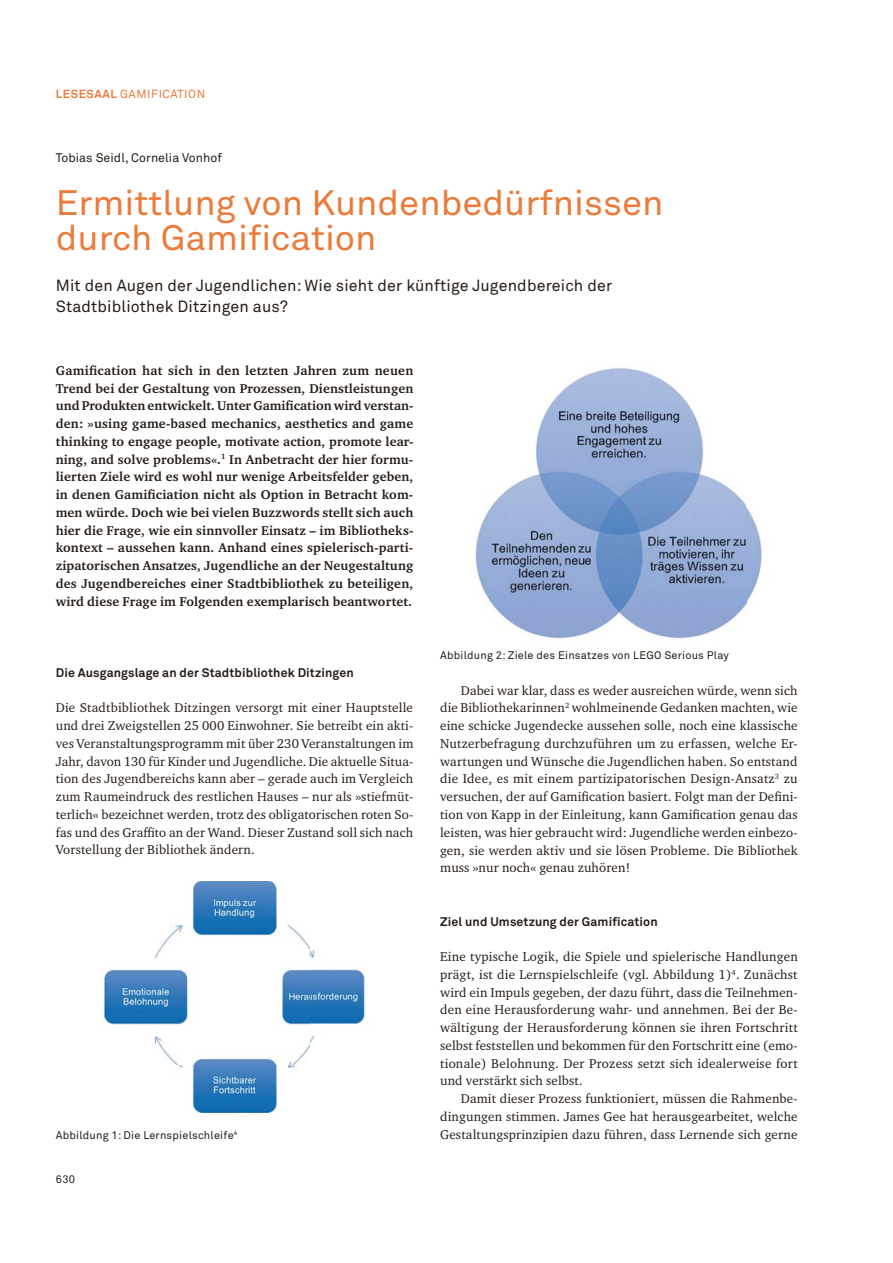
<style>
.page{position:relative;width:893px;height:1263px;background:#fff}
.page>*{position:absolute;margin:0;border:0;box-sizing:border-box;transform-origin:0 0}
.t1{font:34.95px/35.5px "Akkurat Pro";color:#eb7b3b;scale:1.04 1}
.t2{font:16.05px/20.4px "Akkurat Pro";letter-spacing:.01em;color:#251d16}
.t3{font:13.05px/17.7px "Charter ITC Pro";letter-spacing:.01em;color:#251d16;text-align:justify}
.t4{font:700 13.05px/17.7px "Charter ITC Pro";letter-spacing:.01em;color:#251d16;text-align:justify}
.t5{font:700 12.45px "Akkurat Pro";letter-spacing:.01em;color:#251d16}
.t6{font:12.45px "Akkurat Pro";letter-spacing:.005em;color:#251d16}
.t7{font:11.7px "Akkurat Pro";letter-spacing:.05em;color:#eb7b3b}
.t8{font:10.95px "Akkurat Pro";letter-spacing:.02em;color:#251d16}
.t9{font:6.3px "Akkurat Pro";color:#251d16}
.s1{font-weight:700}
</style>
<div class="page">
<img style="left:103px;top:881px;width:265px;height:231px">
<img style="left:475px;top:368px;width:287px;height:271px">
<p class="t7" style="left:56px;top:89px;width:151px"><span class="s1">LESESAAL</span> GAMIFICATION</p>
<p class="t6" style="left:56px;top:153px;width:168px">Tobias Seidl, Cornelia Vonhof</p>
<h1 class="t1" style="left:56px;top:189px;width:586px">Ermittlung von Kundenbedürfnissen durch Gamification</h1>
<p class="t2" style="left:56px;top:277px;width:558px">Mit den Augen der Jugendlichen: Wie sieht der künftige Jugendbereich der<br>Stadtbibliothek Ditzingen aus?</p>
<p class="t4" style="left:56px;top:362px;width:359px">Gamification hat sich in den letzten Jahren zum neuen Trend bei der Gestaltung von Prozessen, Dienstleistungen und Produkten entwickelt. Unter Gamification wird verstan&shy;den: »using game-based mechanics, aesthetics and game thinking to engage people, motivate action, promote lear&shy;ning, and solve problems«.<sup>1</sup> In Anbetracht der hier formu&shy;lierten Ziele wird es wohl nur wenige Arbeitsfelder geben, in denen Gamificiation nicht als Option in Betracht kom&shy;men würde. Doch wie bei vielen Buzzwords stellt sich auch hier die Frage, wie ein sinnvoller Einsatz – im Bibliotheks&shy;kontext – aussehen kann. Anhand eines spielerisch-parti&shy;zipatorischen Ansatzes, Jugendliche an der Neugestaltung des Jugendbereiches einer Stadtbibliothek zu beteiligen, wird diese Frage im Folgenden exemplarisch beantwortet.</p>
<p class="t5" style="left:56px;top:668px;width:299px">Die Ausgangslage an der Stadtbibliothek Ditzingen</p>
<p class="t3" style="left:56px;top:700px;width:359px">Die Stadtbibliothek Ditzingen versorgt mit einer Hauptstelle und drei Zweigstellen 25 000 Einwohner. Sie betreibt ein akti&shy;ves Veranstaltungsprogramm mit über 230 Veranstaltungen im Jahr, davon 130 für Kinder und Jugendliche. Die aktuelle Situa&shy;tion des Jugendbereichs kann aber – gerade auch im Vergleich zum Raumeindruck des restlichen Hauses – nur als »stiefmüt&shy;terlich« bezeichnet werden, trotz des obligatorischen roten So&shy;fas und des Graffito an der Wand. Dieser Zustand soll sich nach Vorstellung der Bibliothek ändern.</p>
<p class="t8" style="left:440px;top:651px;width:290px">Abbildung 2: Ziele des Einsatzes von LEGO Serious Play</p>
<p class="t3" style="left:440px;top:682px;width:359px;text-indent:21px">Dabei war klar, dass es weder ausreichen würde, wenn sich die Bibliothekarinnen<sup>2</sup> wohlmeinende Gedanken machten, wie eine schicke Jugendecke aussehen solle, noch eine klassische Nutzerbefragung durchzuführen um zu erfassen, welche Er&shy;wartungen und Wünsche die Jugendlichen haben. So entstand die Idee, es mit einem partizipatorischen Design-Ansatz<sup>3</sup> zu versuchen, der auf Gamification basiert. Folgt man der Defini&shy;tion von Kapp in der Einleitung, kann Gamification genau das leisten, was hier gebraucht wird: Jugendliche werden einbezo&shy;gen, sie werden aktiv und sie lösen Probleme. Die Bibliothek muss »nur noch« genau zuhören!</p>
<p class="t5" style="left:440px;top:917px;width:219px">Ziel und Umsetzung der Gamification</p>
<p class="t3" style="left:440px;top:948px;width:359px">Eine typische Logik, die Spiele und spielerische Handlungen prägt, ist die Lernspielschleife (vgl. Abbildung 1)<sup>4</sup>. Zunächst wird ein Impuls gegeben, der dazu führt, dass die Teilnehmen&shy;den eine Herausforderung wahr- und annehmen. Bei der Be&shy;wältigung der Herausforderung können sie ihren Fortschritt selbst feststellen und bekommen für den Fortschritt eine (emo&shy;tionale) Belohnung. Der Prozess setzt sich idealerweise fort und verstärkt sich selbst.</p>
<p class="t3" style="left:440px;top:1091px;width:359px;text-align:right">Damit dieser Prozess funktioniert, müssen die Rahmenbe&shy;dingungen stimmen. James Gee hat herausgearbeitet, welche</p>
<p class="t8" style="left:56px;top:1131px;width:179px">Abbildung 1: Die Lernspielschleife</p>
<p class="t3" style="left:440px;top:1126px;width:359px">Gestaltungsprinzipien dazu führen, dass Lernende sich gerne</p>
<p class="t9" style="left:234px;top:1131px;width:5px">4</p>
<p class="t8" style="left:56px;top:1175px;width:21px">630</p>
</div>
